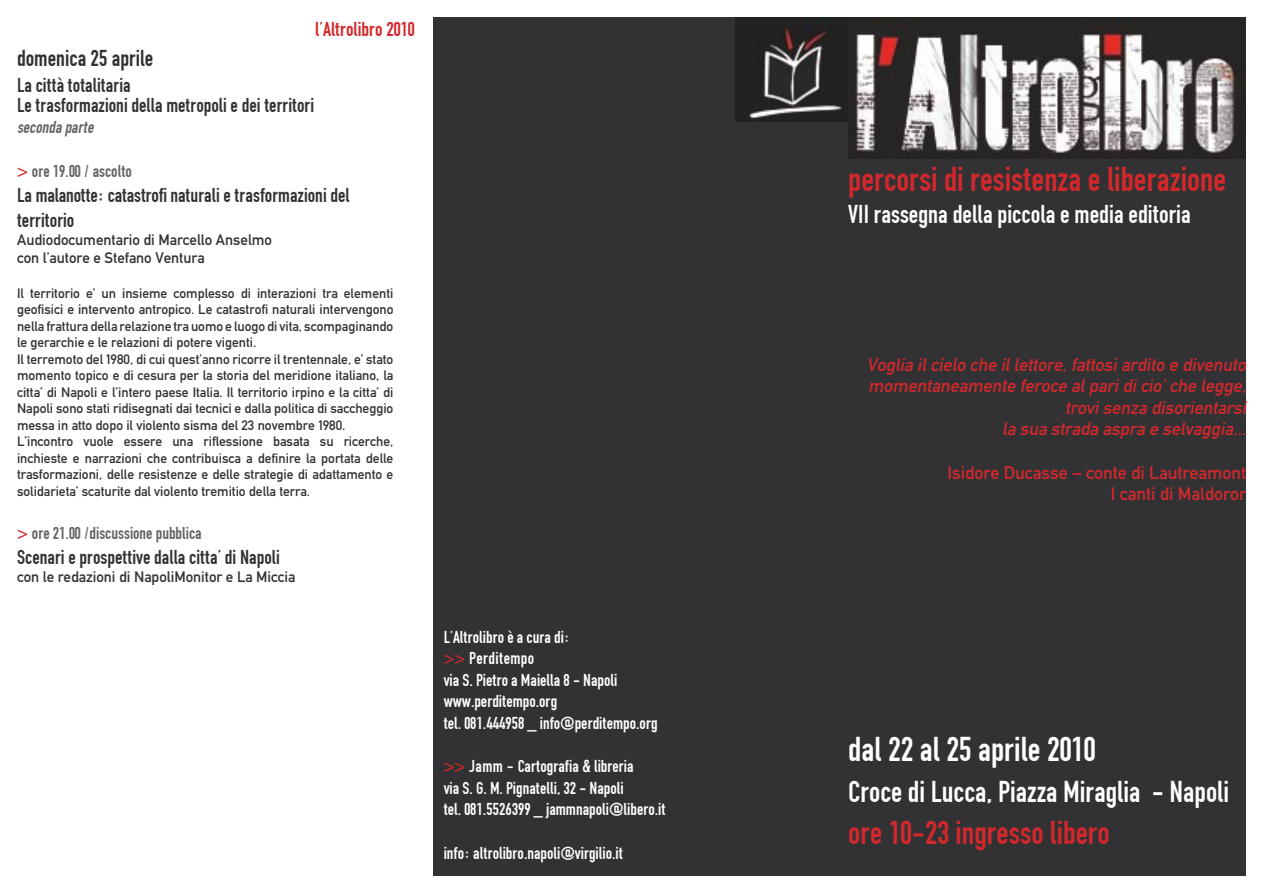
<style>
.page{position:relative;width:1263px;height:893px;background:#fff}
.page>*{position:absolute;margin:0;border:0;box-sizing:border-box;transform-origin:0 0}
.t1{font:36px "DIN 1451 Engschrift Regular";color:#d2282c}
.t2{font:36px "DIN 1451 Engschrift Regular";color:#fff}
.t3{font:34.5px "DIN 1451 Engschrift Regular";color:#d2282c}
.t4{font:31.5px "DIN 1451 Engschrift Regular";color:#fff}
.t5{font:27px "DIN 1451 Engschrift Regular";color:#fff}
.t6{font:24px "DIN 1451 Engschrift Regular";color:#323235}
.Body_Text{font:21px/25.2px "DIN 1451 Engschrift Regular";color:#323235}
.t7{font:21px "DIN 1451 Engschrift Regular";color:#d2282c}
.t8{font:18px "DIN 1451 Engschrift Regular";color:#fff}
.t9{font:italic 18px "DIN 1451 Mittelschrift Regular";color:#d2282c}
.t10{font:18px "DIN 1451 Mittelschrift Regular";color:#d2282c}
.t11{font:18px "DIN 1451 Engschrift Regular";color:#636367}
.Body_Text-2{font:italic 18px "DIN 1451 Engschrift Regular";color:#636367}
.t12{font:18px "DIN 1451 Engschrift Regular";letter-spacing:.02em;color:#fff}
.t13{font:15px "DIN 1451 Mittelschrift Regular";color:#323235}
.t14{font:13.5px/16.5px "DIN 1451 Mittelschrift Regular";color:#323235;text-align:justify}
.s1{font-family:"DIN 1451 Mittelschrift Regular";color:#d2282c}
</style>
<div class="page">
<div style="left:433px;top:17px;width:415px;height:859px;background:#323235"></div>
<img style="left:735px;top:17px;width:113px;height:104px">
<img style="left:848px;top:17px;width:398px;height:143px">
<div style="left:848px;top:160px;width:398px;height:716px;background:#323235"></div>
<p class="t7" style="left:315px;top:17px;width:101px">l’Altrolibro 2010</p>
<p class="t6" style="left:17px;top:45px;width:138px">domenica 25 aprile</p>
<p class="Body_Text" style="left:17px;top:73px;width:115px">La città totalitaria</p>
<p class="Body_Text" style="left:17px;top:92px;width:299px">Le trasformazioni della metropoli e dei territori</p>
<p class="Body_Text-2" style="left:17px;top:117px;width:82px">secondaparte</p>
<p class="t11" style="left:17px;top:160px;width:116px"><span class="s1">&gt;</span> ore 19.00 / ascolto</p>
<p class="Body_Text" style="left:17px;top:182px;width:334px">La malanotte: catastrofi naturali e trasformazioni del territorio</p>
<p class="t13" style="left:17px;top:231px;width:257px">Audiodocumentario di Marcello Anselmo</p>
<p class="t13" style="left:17px;top:249px;width:189px">con l’autore e Stefano Ventura</p>
<p class="t14" style="left:17px;top:285px;width:378px">Il territorio e’ un insieme complesso di interazioni tra elementi geofisici e intervento antropico. Le catastrofi naturali intervengono nella frattura della relazione tra uomo e luogo di vita, scompaginando le gerarchie e le relazioni di potere vigenti.</p>
<p class="t14" style="left:17px;top:351px;width:378px">Il terremoto del 1980, di cui quest’anno ricorre il trentennale, e’ stato momento topico e di cesura per la storia del meridione italiano, la citta’ di Napoli e l’intero paese Italia. Il territorio irpino e la citta’ di Napoli sono stati ridisegnati dai tecnici e dalla politica di saccheggio messa in atto dopo il violento sisma del 23 novembre 1980.</p>
<p class="t14" style="left:17px;top:433px;width:378px">L’incontro vuole essere una riflessione basata su ricerche, inchieste e narrazioni che contribuisca a definire la portata delle trasformazioni, delle resistenze e delle strategie di adattamento e solidarieta’ scaturite dal violento tremitio della terra.</p>
<p class="t11" style="left:17px;top:522px;width:186px"><span class="s1">&gt;</span> ore 21.00 /discussione pubblica</p>
<p class="Body_Text" style="left:17px;top:544px;width:264px">Scenari e prospettive dalla citta’ di Napoli</p>
<p class="t13" style="left:17px;top:568px;width:280px">con le redazioni di NapoliMonitor e La Miccia</p>
<p class="t8" style="left:444px;top:626px;width:128px">L’Altrolibro è a cura di:</p>
<p class="t12" style="left:444px;top:648px;width:92px"><span class="s1">&gt;&gt;</span> Perditempo</p>
<p class="t8" style="left:444px;top:669px;width:175px">via S. Pietro a Maiella 8 - Napoli</p>
<p class="t8" style="left:444px;top:691px;width:115px">www.perditempo.org</p>
<p class="t8" style="left:444px;top:713px;width:215px">tel. 081.444958 _ info@perditempo.org</p>
<p class="t8" style="left:444px;top:756px;width:192px"><span class="s1">&gt;&gt;</span> Jamm - Cartografia &amp; libreria</p>
<p class="t8" style="left:444px;top:777px;width:182px">via S. G. M. Pignatelli, 32 - Napoli</p>
<p class="t8" style="left:444px;top:799px;width:224px">tel. 081.5526399 _ jammnapoli@libero.it</p>
<p class="t8" style="left:444px;top:842px;width:181px">info: altrolibro.napoli@virgilio.it</p>
<p class="t1" style="left:848px;top:158px;width:379px">percorsi di resistenza e liberazione</p>
<p class="t5" style="left:848px;top:199px;width:344px">VII rassegna della piccola e media editoria</p>
<p class="t9" style="left:867px;top:354px;width:384px">Voglia ilcielo che illettore,fattosiardito e divenuto</p>
<p class="t9" style="left:868px;top:375px;width:383px">momentaneamente feroce alparidicio’che legge,</p>
<p class="t9" style="left:1065px;top:397px;width:186px">trovisenza disorientarsi</p>
<p class="t9" style="left:1002px;top:418px;width:249px">la sua strada aspra e selvaggia...</p>
<p class="t10" style="left:947px;top:462px;width:300px">Isidore Ducasse – conte di Lautreamont</p>
<p class="t10" style="left:1111px;top:483px;width:137px">I canti di Maldoror</p>
<p class="t2" style="left:848px;top:728px;width:249px">dal 22 al 25 aprile 2010</p>
<p class="t4" style="left:848px;top:774px;width:382px">Croce di Lucca, Piazza Miraglia - Napoli</p>
<p class="t3" style="left:848px;top:812px;width:263px">ore 10-23 ingresso libero</p>
</div>
